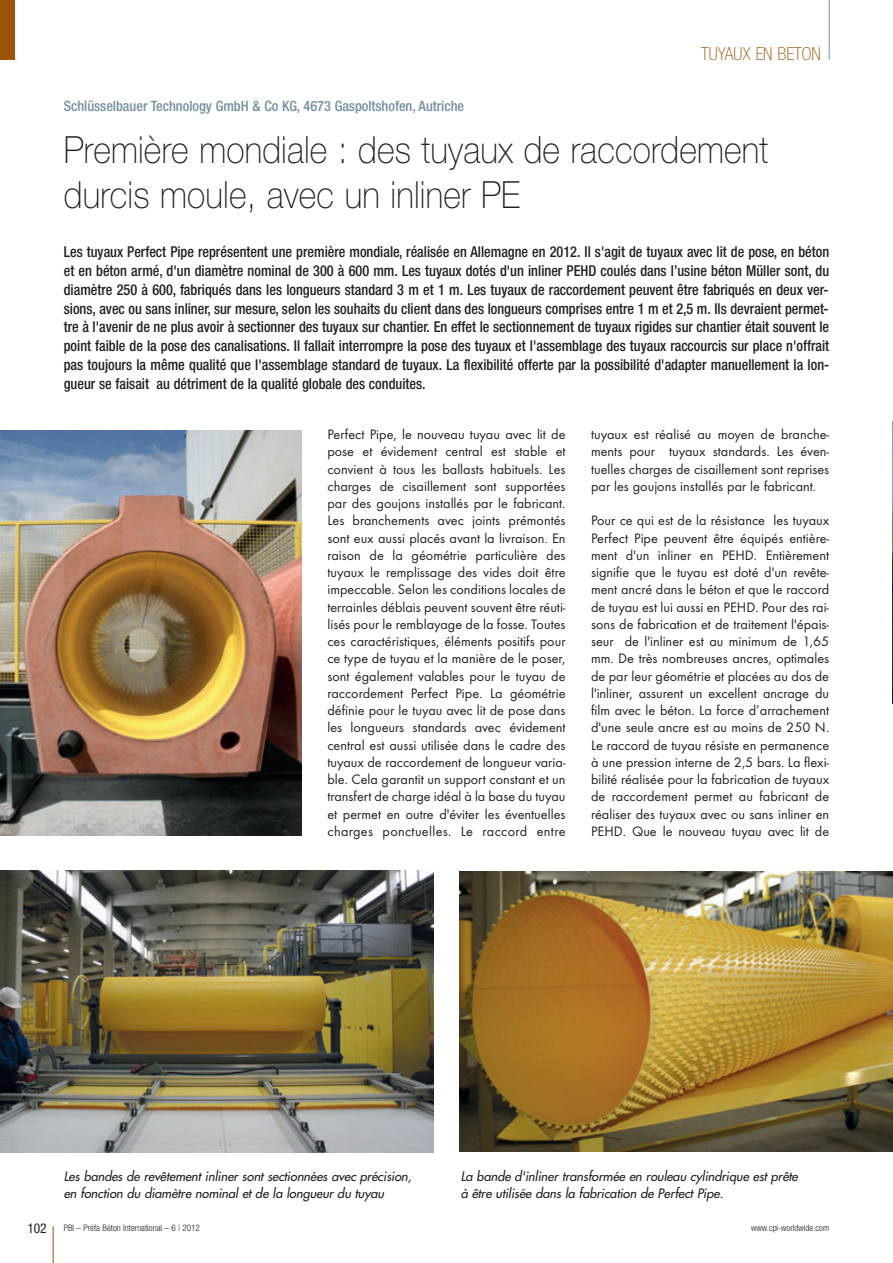
<style>
.page{position:relative;width:893px;height:1263px;background:#fff}
.page>*{position:absolute;margin:0;border:0;box-sizing:border-box;transform-origin:0 0}
.t1{font:100 37.5px/45px "Helvetica Neue";letter-spacing:.005em;color:#231f20;scale:.9 1}
.t2{font:100 condensed 18px "Helvetica Neue";color:#9c5506}
.t3{font:500 condensed 15px/18.8px "Helvetica Neue";color:#231f20;text-align:justify;scale:.95 1}
.t4{font:14.25px/17.2px "Futura T";color:#231f20;text-align:justify}
.t5{font:500 condensed 14.25px "Helvetica Neue";color:#73909f}
.t6{font:condensed 13.5px "Helvetica Neue";color:#231f20}
.t7{font:italic 12.75px/17.2px "Futura";letter-spacing:-.005em;color:#231f20}
.t8{font:300 condensed 9px "Helvetica Neue";color:#231f20}
</style>
<div class="page">
<hr style="left:53px;top:1226px;width:1px;height:37px;background:#9c5506">
<hr style="left:829px;top:0;width:1px;height:60px;background:#73909f">
<div style="left:0;top:0;width:15px;height:60px;background:#9c5506"></div>
<img style="left:0;top:431px;width:302px;height:404px">
<img style="left:0;top:871px;width:434px;height:281px">
<img style="left:459px;top:871px;width:434px;height:281px">
<img style="left:892px;top:421px;width:1px;height:282px">
<p class="t5" style="left:64px;top:101px;width:402px">Schlüsselbauer Technology GmbH &amp; Co KG, 4673 Gaspoltshofen, Autriche</p>
<p class="t2" style="left:701px;top:47px;width:121px">TUYAUX EN BETON</p>
<h1 class="t1" style="left:64px;top:130px;width:784px">Première mondiale : des tuyaux de raccordement durcis moule, avec un inliner PE</h1>
<p class="t3" style="left:64px;top:244px;width:807px">Les tuyaux Perfect Pipe représentent une première mondiale, réalisée en Allemagne en 2012. Il s'agit de tuyaux avec lit de pose, en béton et en béton armé, d'un diamètre nominal de 300 à 600 mm. Les tuyaux dotés d'un inliner PEHD coulés dans l’usine béton Müller sont, du diamètre 250 à 600, fabriqués dans les longueurs standard 3 m et 1 m. Les tuyaux de raccordement peuvent être fabriqués en deux ver&shy;sions, avec ou sans inliner, sur mesure, selon les souhaits du client dans des longueurs comprises entre 1 m et 2,5 m. Ils devraient permet&shy;tre à l'avenir de ne plus avoir à sectionner des tuyaux sur chantier. En effet le sectionnement de tuyaux rigides sur chantier était souvent le point faible de la pose des canalisations. Il fallait interrompre la pose des tuyaux et l'assemblage des tuyaux raccourcis sur place n'offrait pas toujours la même qualité que l'assemblage standard de tuyaux. La flexibilité offerte par la possibilité d'adapter manuellement la lon&shy;gueur se faisait au détriment de la qualité globale des conduites.</p>
<p class="t4" style="left:327px;top:427px;width:240px">Perfect Pipe, le nouveau tuyau avec lit de pose et évidement central est stable et convient à tous les ballasts habituels. Les charges de cisaillement sont supportées par des goujons installés par le fabricant.<br>Les branchements avec joints prémontés sont eux aussi placés avant la livraison. En raison de la géométrie particulière des tuyaux le remplissage des vides doit être impeccable. Selon les conditions locales de terrainles déblais peuvent souvent être réuti&shy;lisés pour le remblayage de la fosse. Toutes ces caractéristiques, éléments positifs pour ce type de tuyau et la manière de le poser, sont également valables pour le tuyau de raccordement Perfect Pipe. La géométrie définie pour le tuyau avec lit de pose dans les longueurs standards avec évidement central est aussi utilisée dans le cadre des tuyaux de raccordement de longueur varia&shy;ble. Cela garantit un support constant et un transfert de charge idéal à la base du tuyau et permet en outre d'éviter les éventuelles charges ponctuelles. Le raccord entre</p>
<p class="t4" style="left:591px;top:427px;width:240px">tuyaux est réalisé au moyen de branche&shy;ments pour tuyaux standards. Les éven&shy;tuelles charges de cisaillement sont reprises par les goujons installés par le fabricant.</p>
<p class="t4" style="left:591px;top:513px;width:240px">Pour ce qui est de la résistance les tuyaux Perfect Pipe peuvent être équipés entière&shy;ment d'un inliner en PEHD. Entièrement signifie que le tuyau est doté d'un revête&shy;ment ancré dans le béton et que le raccord de tuyau est lui aussi en PEHD. Pour des rai&shy;sons de fabrication et de traitement l'épais&shy;seur de l'inliner est au minimum de 1,65 mm. De très nombreuses ancres, optimales de par leur géométrie et placées au dos de l'inliner, assurent un excellent ancrage du film avec le béton. La force d’arrachement d'une seule ancre est au moins de 250 N.<br>Le raccord de tuyau résiste en permanence à une pression interne de 2,5 bars. La flexi&shy;bilité réalisée pour la fabrication de tuyaux de raccordement permet au fabricant de réaliser des tuyaux avec ou sans inliner en PEHD. Que le nouveau tuyau avec lit de</p>
<p class="t7" style="left:64px;top:1168px;width:352px">Les bandes de revêtement inliner sont sectionnées avec précision, en fonction du diamètre nominal et de la longueur du tuyau</p>
<p class="t7" style="left:461px;top:1168px;width:341px">La bande d'inliner transformée en rouleau cylindrique est prête à être utilisée dans la fabrication de Perfect Pipe.</p>
<p class="t6" style="left:27px;top:1223px;width:21px">102</p>
<p class="t8" style="left:64px;top:1225px;width:138px">PBI – Préfa Béton International – 6 | 2012</p>
<p class="t8" style="left:751px;top:1225px;width:79px">www.cpi-worldwide.com</p>
</div>
